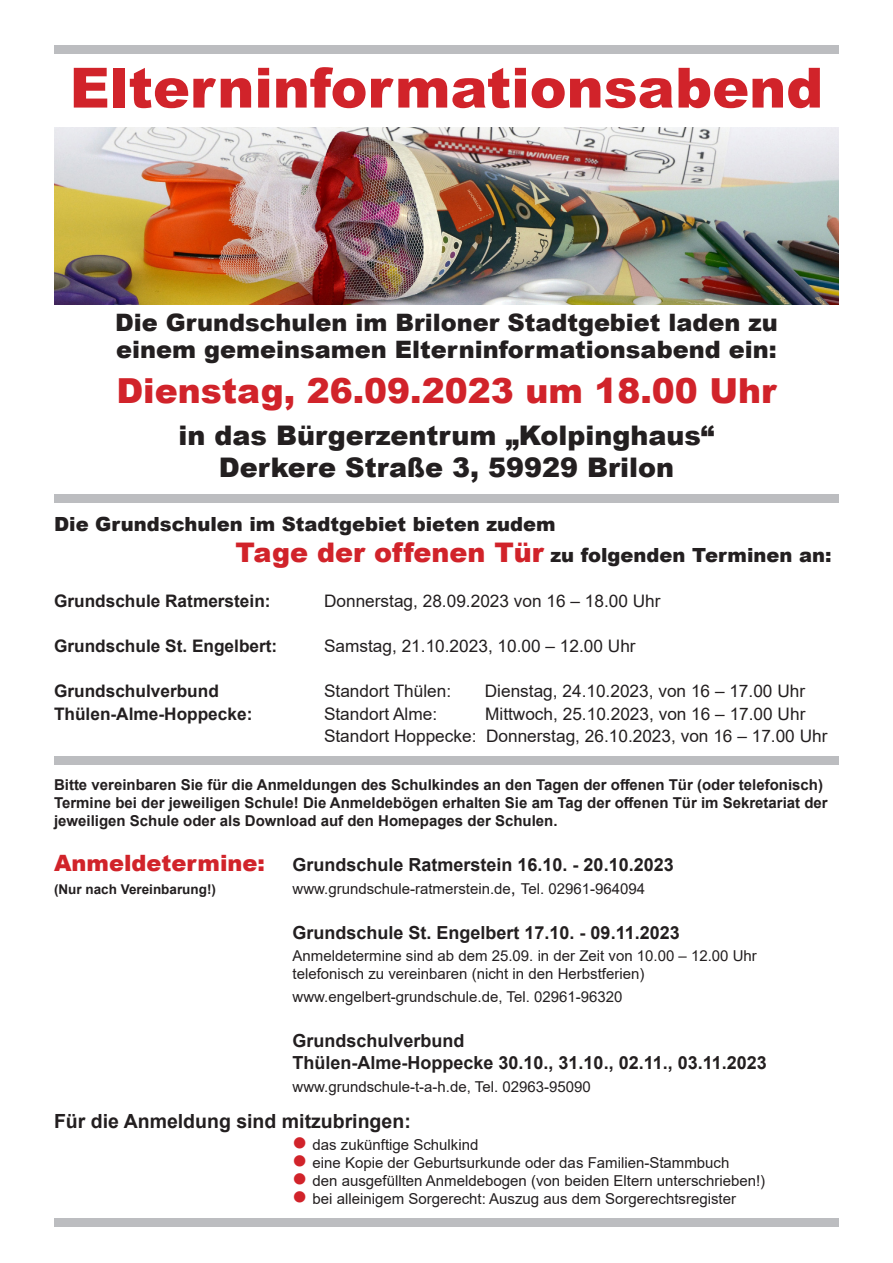
<style>
.page{position:relative;width:893px;height:1263px;background:#fff}
.page>*{position:absolute;margin:0;border:0;box-sizing:border-box;transform-origin:0 0}
.t1{font:900 55.5px "Arial";color:#d1232a}
.t2{font:900 34.5px "Arial";color:#d1232a}
.t3{font:900 27px "Arial";color:#231f20}
.t4{font:900 24px/27px "Arial";color:#231f20}
.t5{font:900 19.5px "Arial";color:#231f20}
.t6{font:700 19.5px "Arial";color:#231f20}
.t7{font:700 18px "Arial";color:#231f20}
.t8{font:17.25px "Arial";color:#231f20}
.t9{font:700 17.25px "Arial";color:#231f20}
.t10{font:15px "Arial";color:#231f20}
.t11{font:700 15px/18px "Arial";color:#231f20}
.t12{font:700 13.5px "Arial";color:#231f20}
.s1{font-size:27px;color:#d1232a}
.s2{font-weight:900;font-size:22.5px;color:#d1232a}
.s3{font-size:18px}
.s4{color:#d1232a}
</style>
<div class="page">
<img style="left:54px;top:128px;width:785px;height:176px">
<div style="left:54px;top:756px;width:785px;height:9px;background:#bcbdc0"></div>
<div style="left:54px;top:494px;width:785px;height:9px;background:#bcbdc0"></div>
<div style="left:54px;top:1218px;width:785px;height:9px;background:#bcbdc0"></div>
<div style="left:54px;top:45px;width:785px;height:9px;background:#bcbdc0"></div>
<p class="t1" style="left:70px;top:47px;width:755px">Elterninformationsabend</p>
<p class="t4" style="left:115px;top:308px;width:664px">Die Grundschulen im Briloner Stadtgebiet laden zu einem gemeinsamen Elterninformationsabend ein:</p>
<p class="t2" style="left:116px;top:365px;width:661px">Dienstag, 26.09.2023 um 18.00 Uhr</p>
<p class="t3" style="left:178px;top:416px;width:537px">in das Bürgerzentrum „Kolpinghaus“</p>
<p class="t3" style="left:219px;top:448px;width:457px">Derkere Straße 3, 59929 Brilon</p>
<p class="t5" style="left:54px;top:509px;width:503px">Die Grundschulen im Stadtgebiet bieten zudem</p>
<p class="t5" style="left:236px;top:541px;width:598px"><span class="s1">Tage der offenen Tür</span> zu folgenden Terminen an:</p>
<p class="t9" style="left:54px;top:589px;width:218px">Grundschule Ratmerstein:</p>
<p class="t8" style="left:324px;top:589px;width:338px">Donnerstag, 28.09.2023 von 16 – 18.00 Uhr</p>
<p class="t9" style="left:54px;top:634px;width:225px">Grundschule St. Engelbert:</p>
<p class="t8" style="left:324px;top:634px;width:313px">Samstag, 21.10.2023, 10.00 – 12.00 Uhr</p>
<p class="t9" style="left:54px;top:679px;width:166px">Grundschulverbund</p>
<p class="t8" style="left:324px;top:679px;width:129px">Standort Thülen:</p>
<p class="t8" style="left:485px;top:679px;width:322px">Dienstag, 24.10.2023, von 16 – 17.00 Uhr</p>
<p class="t9" style="left:54px;top:701px;width:200px">Thülen-Alme-Hoppecke:</p>
<p class="t8" style="left:324px;top:702px;width:115px">Standort Alme:</p>
<p class="t8" style="left:485px;top:702px;width:322px">Mittwoch, 25.10.2023, von 16 – 17.00 Uhr</p>
<p class="t8" style="left:324px;top:724px;width:505px">Standort Hoppecke: Donnerstag, 26.10.2023, von 16 – 17.00 Uhr</p>
<p class="t11" style="left:54px;top:776px;width:775px">Bitte vereinbaren Sie für die Anmeldungen des Schulkindes an den Tagen der offenen Tür (oder telefonisch)<br>Termine bei der jeweiligen Schule! Die Anmeldebögen erhalten Sie am Tag der offenen Tür im Sekretariat der jeweiligen Schule oder als Download auf den Homepages der Schulen.</p>
<p class="t7" style="left:54px;top:852px;width:621px"><span class="s2">Anmeldetermine:</span> Grundschule Ratmerstein 16.10. - 20.10.2023</p>
<p class="t12" style="left:54px;top:879px;width:164px">(Nur nach Vereinbarung!)</p>
<p class="t10" style="left:292px;top:878px;width:354px">www.grundschule-ratmerstein.de<span class="s3">,</span> Tel. 02961-964094</p>
<p class="t7" style="left:292px;top:920px;width:389px">Grundschule St. Engelbert 17.10. - 09.11.2023</p>
<p class="t10" style="left:292px;top:945px;width:466px">Anmeldetermine sind ab dem 25.09. in der Zeit von 10.00 – 12.00 Uhr</p>
<p class="t10" style="left:292px;top:963px;width:353px">telefonisch zu vereinbaren (nicht in den Herbstferien)</p>
<p class="t10" style="left:292px;top:986px;width:331px">www.engelbert-grundschule.de, Tel. 02961-96320</p>
<p class="t7" style="left:292px;top:1028px;width:174px">Grundschulverbund</p>
<p class="t7" style="left:292px;top:1050px;width:476px">Thülen-Alme-Hoppecke 30.10., 31.10., 02.11., 03.11.2023</p>
<p class="t10" style="left:292px;top:1076px;width:300px">www.grundschule-t-a-h.de, Tel. 02963-95090</p>
<p class="t6" style="left:54px;top:1107px;width:358px">Für die Anmeldung sind mitzubringen:</p>
<p class="t10" style="left:292px;top:1134px;width:187px"><span class="s4">●</span> das zukünftige Schulkind</p>
<p class="t10" style="left:292px;top:1152px;width:438px"><span class="s4">●</span> eine Kopie der Geburtsurkunde oder das Familien-Stammbuch</p>
<p class="t10" style="left:292px;top:1170px;width:474px"><span class="s4">●</span> den ausgefüllten Anmeldebogen (von beiden Eltern unterschrieben!)</p>
<p class="t10" style="left:292px;top:1188px;width:445px"><span class="s4">●</span> bei alleinigem Sorgerecht: Auszug aus dem Sorgerechtsregister</p>
</div>
